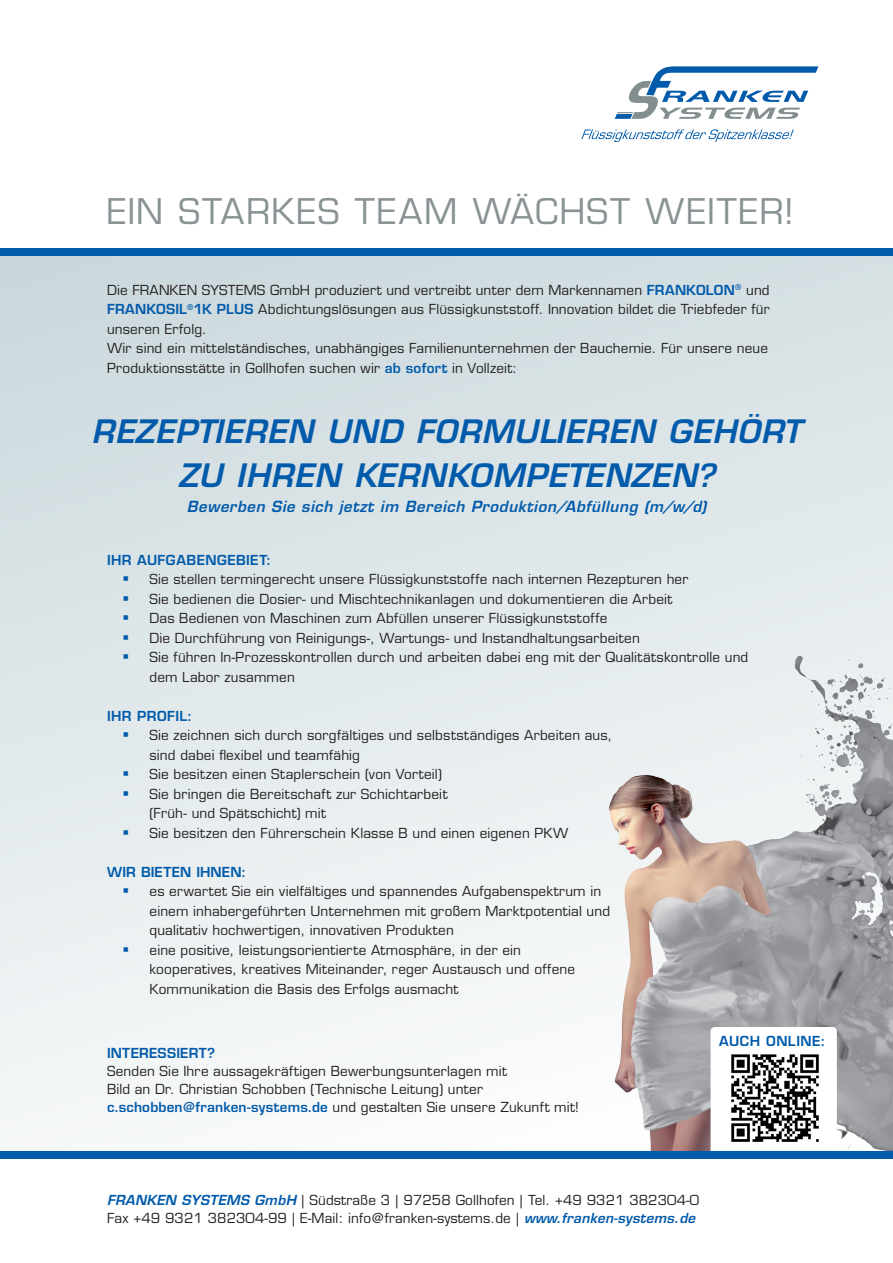
<style>
.page{position:relative;width:893px;height:1263px;background:#fff}
.page>*{position:absolute;margin:0;border:0;box-sizing:border-box;transform-origin:0 0}
.t1{font:34.5px "Eurostile LT Std";letter-spacing:.045em;color:#899294}
.t2{font:italic 600 31.5px/43.5px "Eurostile LT Std";letter-spacing:.02em;color:#015aaa;text-align:center}
.t3{font:italic 600 15px "Eurostile LT Std";letter-spacing:.045em;color:#015aaa}
.t4{font:13.5px/19.5px "Eurostile LT Std";letter-spacing:.01em;color:#231f20}
.t5{font:600 13.5px "Eurostile LT Std";letter-spacing:.03em;color:#015aaa}
.t6{font:600 13.5px "Eurostile LT Std";letter-spacing:.005em;color:#015aaa}
.t7{font:600 13.5px "Eurostile LT Std";letter-spacing:.01em;color:#015aaa}
.s1{font-weight:600;color:#015aaa}
.s2{font-weight:600;font-style:italic;color:#015aaa}
</style>
<div class="page">
<div style="left:0;top:252px;width:893px;height:902px;background:linear-gradient(to bottom,#cfdbdf,#f9fafb)"></div>
<div style="left:0;top:248px;width:893px;height:7px;background:#015aaa"></div>
<svg style="left:615px;top:66px;width:203px;height:53px"></svg>
<svg style="left:581px;top:129px;width:213px;height:13px"></svg>
<img style="left:601px;top:649px;width:292px;height:502px">
<div style="left:0;top:1151px;width:893px;height:7px;background:#015aaa"></div>
<svg style="left:711px;top:1027px;width:126px;height:124px"></svg>
<img style="left:726px;top:1049px;width:97px;height:98px">
<svg style="left:124px;top:576px;width:4px;height:5px"></svg>
<svg style="left:124px;top:596px;width:4px;height:4px"></svg>
<svg style="left:124px;top:615px;width:4px;height:5px"></svg>
<svg style="left:124px;top:635px;width:4px;height:4px"></svg>
<svg style="left:124px;top:654px;width:4px;height:5px"></svg>
<svg style="left:124px;top:732px;width:4px;height:5px"></svg>
<svg style="left:124px;top:771px;width:4px;height:5px"></svg>
<svg style="left:124px;top:791px;width:4px;height:4px"></svg>
<svg style="left:124px;top:830px;width:4px;height:4px"></svg>
<svg style="left:124px;top:888px;width:4px;height:5px"></svg>
<svg style="left:124px;top:947px;width:4px;height:4px"></svg>
<h1 class="t1" style="left:107px;top:191px;width:688px">EIN STARKES TEAM WÄCHST WEITER!</h1>
<p class="t4" style="left:107px;top:280px;width:664px">Die FRANKEN SYSTEMS GmbH produziert und vertreibt unter dem Markennamen <span class="s1">FRANKOLON</span><sup>®</sup> und <span class="s1">FRANKOSIL</span><sup>®</sup><span class="s1">1K PLUS</span> Abdichtungslösungen aus Flüssigkunststoff. Innovation bildet die Triebfeder für unseren Erfolg.<br>Wir sind ein mittelständisches, unabhängiges Familienunternehmen der Bauchemie. Für unsere neue Produktionsstätte in Gollhofen suchen wir <span class="s1">ab sofort</span> in Vollzeit:</p>
<h2 class="t2" style="left:92px;top:410px;width:711px">REZEPTIEREN UND FORMULIEREN GEHÖRT<br>ZU IHREN KERNKOMPETENZEN?</h2>
<p class="t3" style="left:187px;top:497px;width:521px">Bewerben Sie sich jetzt im Bereich Produktion/Abfüllung (m/w/d)</p>
<p class="t5" style="left:107px;top:551px;width:166px">IHR AUFGABENGEBIET:</p>
<p class="t4" style="left:150px;top:570px;width:600px">Sie stellen termingerecht unsere Flüssigkunststoffe nach internen Rezepturen her<br>Sie bedienen die Dosier- und Mischtechnikanlagen und dokumentieren die Arbeit<br>Das Bedienen von Maschinen zum Abfüllen unserer Flüssigkunststoffe<br>Die Durchführung von Reinigungs-, Wartungs- und Instandhaltungsarbeiten<br>Sie führen In-Prozesskontrollen durch und arbeiten dabei eng mit der Qualitätskontrolle und dem Labor zusammen</p>
<p class="t5" style="left:107px;top:707px;width:87px">IHR PROFIL:</p>
<p class="t4" style="left:150px;top:726px;width:464px">Sie zeichnen sich durch sorgfältiges und selbstständiges Arbeiten aus, sind dabei flexibel und teamfähig<br>Sie besitzen einen Staplerschein (von Vorteil)<br>Sie bringen die Bereitschaft zur Schichtarbeit<br>(Früh- und Spätschicht) mit<br>Sie besitzen den Führerschein Klasse B und einen eigenen PKW</p>
<p class="t6" style="left:107px;top:863px;width:141px">WIR BIETEN IHNEN:</p>
<p class="t4" style="left:150px;top:882px;width:462px">es erwartet Sie ein vielfältiges und spannendes Aufgabenspektrum in einem inhabergeführten Unternehmen mit großem Marktpotential und qualitativ hochwertigen, innovativen Produkten<br>eine positive, leistungsorientierte Atmosphäre, in der ein kooperatives, kreatives Miteinander, reger Austausch und offene Kommunikation die Basis des Erfolgs ausmacht</p>
<p class="t7" style="left:107px;top:1045px;width:110px">INTERESSIERT?</p>
<p class="t4" style="left:107px;top:1062px;width:473px;line-height:18px">Senden Sie Ihre aussagekräftigen Bewerbungsunterlagen mit<br>Bild an Dr. Christian Schobben (Technische Leitung) unter <span class="s1">c.schobben@franken-systems.de</span> und gestalten Sie unsere Zukunft mit!</p>
<p class="t5" style="left:719px;top:1032px;width:108px">AUCH ONLINE:</p>
<p class="t4" style="left:107px;top:1191px;width:594px;line-height:18px"><span class="s2">FRANKEN SYSTEMS GmbH</span> | Südstraße 3 | 97258 Gollhofen | Tel. +49 9321 382304-0<br>Fax +49 9321 382304-99 | E-Mail: info@franken-systems.de | <span class="s2">www.franken-systems.de</span></p>
</div>
